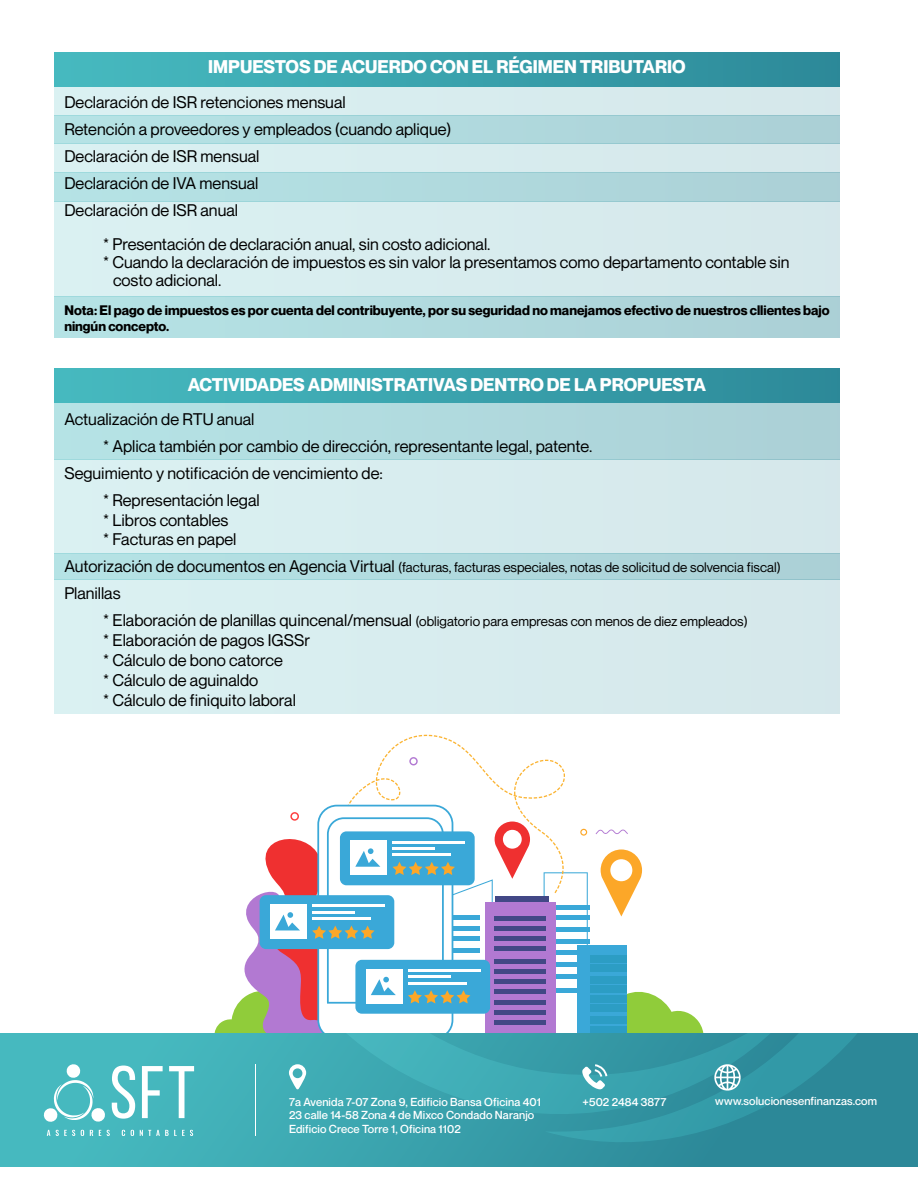
<style>
.page{position:relative;width:918px;height:1188px;background:#fff}
.page>*{position:absolute;margin:0;border:0;box-sizing:border-box;transform-origin:0 0}
.t1{font:700 18px "Neue Montreal";color:#fff}
.t2{font:16.5px/27px "Neue Montreal";color:#000}
.t3{font:13.5px "Neue Montreal";color:#000}
.t4{font:700 13.5px/16.2px "Neue Montreal";color:#000}
.t5{font:500 11.4px/13.6px "Neue Montreal";letter-spacing:.01em;color:#fff}
.s1{font-size:16.5px}
</style>
<div class="page">
<div style="left:55px;top:368px;width:785px;height:35px;background:linear-gradient(to right,#47bbc1,#2d8999)"></div>
<div style="left:55px;top:403px;width:785px;height:57px;background:#b0dade"></div>
<div style="left:55px;top:554px;width:785px;height:25px;background:#b0dade"></div>
<div style="left:55px;top:460px;width:785px;height:94px;background:#d8ecee"></div>
<div style="left:55px;top:579px;width:785px;height:135px;background:#d8ecee"></div>
<div style="left:55px;top:52px;width:785px;height:34px;background:linear-gradient(to right,#47bbc1,#2d8999)"></div>
<div style="left:55px;top:86px;width:785px;height:29px;background:#d8ecee"></div>
<div style="left:55px;top:115px;width:785px;height:29px;background:#b0dade"></div>
<div style="left:55px;top:144px;width:785px;height:28px;background:#d8ecee"></div>
<div style="left:55px;top:172px;width:785px;height:29px;background:#b0dade"></div>
<div style="left:55px;top:297px;width:785px;height:41px;background:#b0dade"></div>
<div style="left:55px;top:201px;width:785px;height:96px;background:#d8ecee"></div>
<div style="left:0;top:1034px;width:918px;height:133px;background:linear-gradient(to right,#48bdc2,#277f91)"></div>
<svg style="left:43px;top:1063px;width:63px;height:60px"></svg>
<svg style="left:112px;top:1066px;width:23px;height:53px"></svg>
<svg style="left:142px;top:1066px;width:21px;height:52px"></svg>
<svg style="left:169px;top:1066px;width:25px;height:52px"></svg>
<svg style="left:47px;top:1130px;width:3px;height:6px"></svg>
<svg style="left:56px;top:1130px;width:19px;height:6px"></svg>
<svg style="left:81px;top:1130px;width:3px;height:6px"></svg>
<svg style="left:90px;top:1130px;width:3px;height:6px"></svg>
<svg style="left:99px;top:1130px;width:2px;height:6px"></svg>
<svg style="left:107px;top:1130px;width:3px;height:6px"></svg>
<svg style="left:122px;top:1130px;width:3px;height:6px"></svg>
<svg style="left:131px;top:1130px;width:3px;height:6px"></svg>
<svg style="left:140px;top:1130px;width:53px;height:6px"></svg>
<svg style="left:214px;top:735px;width:704px;height:410px"></svg>
<hr style="left:255px;top:1064px;width:1px;height:72px;background:#fff">
<p class="t1" style="left:208px;top:56px;width:479px">IMPUESTOS DE ACUERDO CON EL RÉGIMEN TRIBUTARIO</p>
<p class="t2" style="left:64px;top:88px;width:389px">Declaración de ISR retenciones mensual<br>Retención a proveedores y empleados (cuando aplique)<br>Declaración de ISR mensual<br>Declaración de IVA mensual<br>Declaración de ISR anual</p>
<p class="t2" style="left:103px;top:231px;width:389px">* Presentación de declaración anual, sin costo adicional.</p>
<p class="t2" style="left:103px;top:249px;width:688px">* Cuando la declaración de impuestos es sin valor la presentamos como departamento contable sin</p>
<p class="t2" style="left:113px;top:267px;width:110px">costo adicional.</p>
<p class="t4" style="left:64px;top:302px;width:767px">Nota: El pago de impuestos es por cuenta del contribuyente, por su seguridad no manejamos efectivo de nuestros cllientes bajo ningún concepto.</p>
<p class="t1" style="left:188px;top:373px;width:520px">ACTIVIDADES ADMINISTRATIVAS DENTRO DE LA PROPUESTA</p>
<p class="t2" style="left:64px;top:406px;width:192px">Actualización de RTU anual</p>
<p class="t2" style="left:103px;top:433px;width:491px">* Aplica también por cambio de dirección, representante legal, patente.</p>
<p class="t2" style="left:64px;top:460px;width:320px">Seguimiento y notificación de vencimiento de:</p>
<p class="t2" style="left:103px;top:487px;width:158px">* Representación legal</p>
<p class="t2" style="left:103px;top:510px;width:135px;line-height:19.5px">* Libros contables * Facturas en papel</p>
<p class="t3" style="left:64px;top:559px;width:718px"><span class="s1">Autorización de documentos en Agencia Virtual</span> (facturas, facturas especiales, notas de solicitud de solvencia fiscal)</p>
<p class="t2" style="left:64px;top:580px;width:58px">Planillas</p>
<p class="t3" style="left:103px;top:613px;width:646px"><span class="s1">* Elaboración de planillas quincenal/mensual</span> (obligatorio para empresas con menos de diez empleados)</p>
<p class="t2" style="left:103px;top:631px;width:209px;line-height:19.8px">* Elaboración de pagos IGSSr * Cálculo de bono catorce<br>* Cálculo de aguinaldo<br>* Cálculo de finiquito laboral</p>
<p class="t5" style="left:289px;top:1095px;width:253px">7a Avenida 7-07 Zona 9, Edificio Bansa Oficina 401<br>23 calle 14-58 Zona 4 de Mixco Condado Naranjo<br>Edificio Crece Torre 1, Oficina 1102</p>
<p class="t5" style="left:583px;top:1095px;width:85px">+502 2484 3877</p>
<p class="t5" style="left:715px;top:1094px;width:163px">www.solucionesenfinanzas.com</p>
</div>
